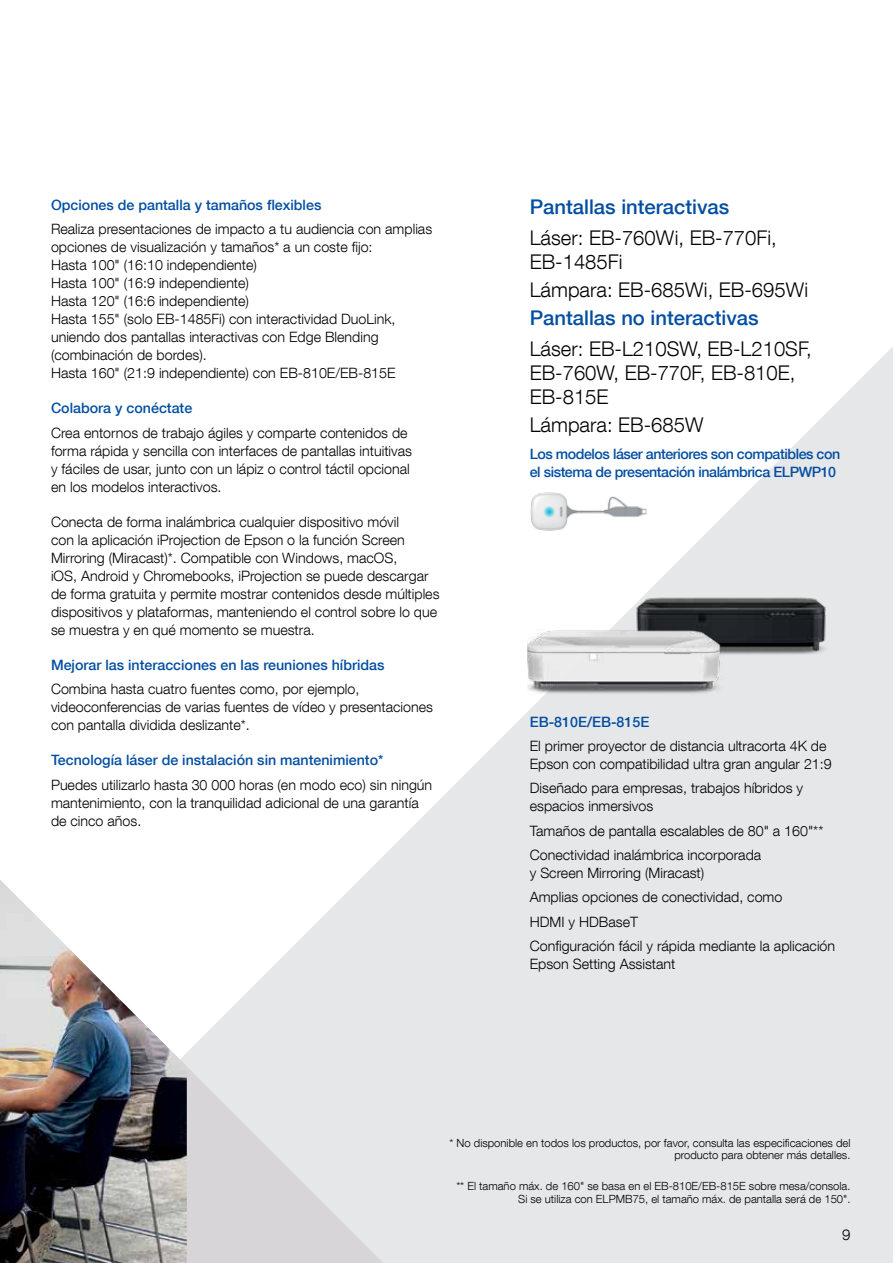
<style>
.page{position:relative;width:893px;height:1263px;background:#fff}
.page>*{position:absolute;margin:0;border:0;box-sizing:border-box;transform-origin:0 0}
.t1{font:300 20.25px/24px "Helvetica Neue LT Com";color:#000}
.t2{font:500 20.25px "Helvetica Neue LT Com";color:#034ea2}
.t3{font:300 15px "Helvetica Neue LT Com";color:#000}
.t4{font:300 14.25px/18px "Helvetica Neue LT Com";color:#000}
.t5{font:500 14.25px "Helvetica Neue LT Com";color:#034ea2}
.t6{font:500 14.25px/18px "Helvetica Neue LT Com";letter-spacing:-.03em;color:#034ea2}
.t7{font:300 11.25px/12px "Helvetica Neue LT Com";color:#000;text-align:right}
</style>
<div class="page">
<svg style="left:360px;top:347px;width:533px;height:916px;fill:#e6e7e8"></svg>
<img style="left:529px;top:484px;width:119px;height:53px">
<img style="left:616px;top:541px;width:229px;height:153px">
<img style="left:527px;top:630px;width:212px;height:72px">
<svg style="left:187px;top:880px;width:196px;height:383px;fill:#e6e7e8"></svg>
<img style="left:0;top:880px;width:187px;height:383px">
<p class="t5" style="left:51px;top:196px;width:272px">Opciones de pantalla y tamaños flexibles</p>
<p class="t4" style="left:51px;top:220px;width:383px">Realiza presentaciones de impacto a tu audiencia con amplias opciones de visualización y tamaños* a un coste fijo:<br>Hasta 100" (16:10 independiente)<br>Hasta 100" (16:9 independiente)<br>Hasta 120" (16:6 independiente)<br>Hasta 155" (solo EB-1485Fi) con interactividad DuoLink, uniendo dos pantallas interactivas con Edge Blending (combinación de bordes).<br>Hasta 160" (21:9 independiente) con EB-810E/EB-815E</p>
<p class="t5" style="left:51px;top:400px;width:143px">Colabora y conéctate</p>
<p class="t4" style="left:51px;top:423px;width:363px">Crea entornos de trabajo ágiles y comparte contenidos de forma rápida y sencilla con interfaces de pantallas intuitivas y fáciles de usar, junto con un lápiz o control táctil opcional en los modelos interactivos.</p>
<p class="t4" style="left:51px;top:512px;width:390px">Conecta de forma inalámbrica cualquier dispositivo móvil<br>con la aplicación iProjection de Epson o la función Screen Mirroring (Miracast)*. Compatible con Windows, macOS,<br>iOS, Android y Chromebooks, iProjection se puede descargar de forma gratuita y permite mostrar contenidos desde múltiples dispositivos y plataformas, manteniendo el control sobre lo que se muestra y en qué momento se muestra.</p>
<p class="t5" style="left:51px;top:656px;width:335px">Mejorar las interacciones en las reuniones híbridas</p>
<p class="t4" style="left:51px;top:680px;width:383px">Combina hasta cuatro fuentes como, por ejemplo, videoconferencias de varias fuentes de vídeo y presentaciones con pantalla dividida deslizante*.</p>
<p class="t5" style="left:51px;top:752px;width:334px">Tecnología láser de instalación sin mantenimiento*</p>
<p class="t4" style="left:51px;top:775px;width:383px">Puedes utilizarlo hasta 30 000 horas (en modo eco) sin ningún mantenimiento, con la tranquilidad adicional de una garantía de cinco años.</p>
<h1 class="t2" style="left:530px;top:195px;width:201px">Pantallas interactivas</h1>
<h1 class="t1" style="left:530px;top:225px;width:248px">Láser: EB-760Wi, EB-770Fi,<br>EB-1485Fi</h1>
<h1 class="t1" style="left:530px;top:277px;width:280px">Lámpara: EB-685Wi, EB-695Wi</h1>
<h1 class="t2" style="left:530px;top:306px;width:230px">Pantallas no interactivas</h1>
<h1 class="t1" style="left:530px;top:336px;width:284px">Láser: EB-L210SW, EB-L210SF,<br>EB-760W, EB-770F, EB-810E,<br>EB-815E</h1>
<h1 class="t1" style="left:530px;top:412px;width:175px">Lámpara: EB-685W</h1>
<p class="t6" style="left:530px;top:445px;width:312px">Los modelos láser anteriores son compatibles con el sistema de presentación inalámbrica ELPWP10</p>
<p class="t5" style="left:530px;top:713px;width:121px">EB-810E/EB-815E</p>
<p class="t4" style="left:530px;top:736px;width:303px">El primer proyector de distancia ultracorta 4K de<br>Epson con compatibilidad ultra gran angular 21:9</p>
<p class="t4" style="left:530px;top:779px;width:275px">Diseñado para empresas, trabajos híbridos y espacios inmersivos</p>
<p class="t4" style="left:530px;top:818px;width:295px;line-height:24.5px">Tamaños de pantalla escalables de 80" a 160"**<br>Conectividad inalámbrica incorporada</p>
<p class="t4" style="left:530px;top:860px;width:307px;line-height:24.5px">y Screen Mirroring (Miracast)<br>Amplias opciones de conectividad, como<br>HDMI y HDBaseT<br>Configuración fácil y rápida mediante la aplicación</p>
<p class="t4" style="left:530px;top:955px;width:147px">Epson Setting Assistant</p>
<p class="t7" style="left:449px;top:1137px;width:402px">* No disponible en todos los productos, por favor, consulta las especificaciones del producto para obtener más detalles.</p>
<p class="t7" style="left:456px;top:1179px;width:396px;line-height:13.5px">** El tamaño máx. de 160" se basa en el EB-810E/EB-815E sobre mesa/consola.<br>Si se utiliza con ELPMB75, el tamaño máx. de pantalla será de 150".</p>
<p class="t3" style="left:842px;top:1225px;width:10px">9</p>
</div>
